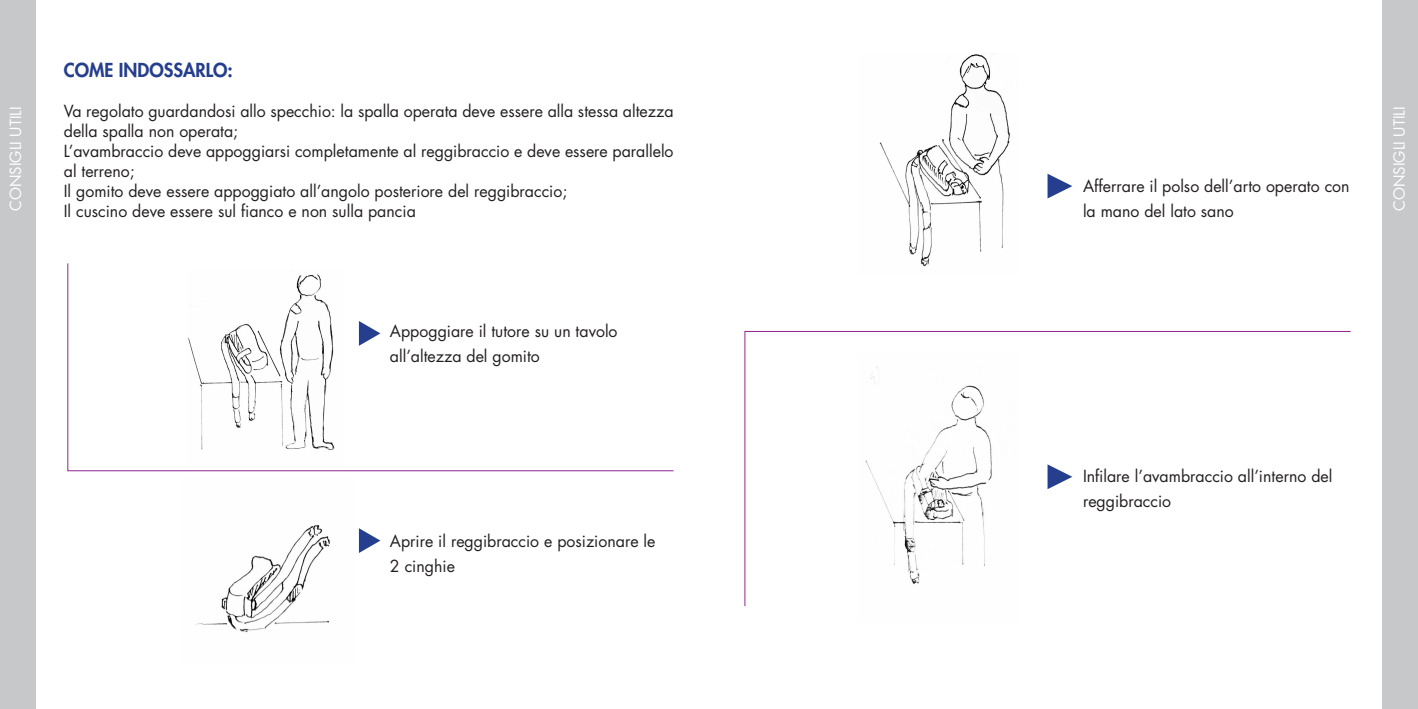
<style>
.page{position:relative;width:1418px;height:709px;background:#fff}
.page>*{position:absolute;margin:0;border:0;box-sizing:border-box;transform-origin:0 0}
.t1{font:800 18.75px "Futura Std";color:#253f8e}
.t2{font:16.25px/20px "Futura Std";color:#231f20}
.t3{font:15px "Futura Std";color:#fff}
</style>
<div class="page">
<div style="left:0;top:0;width:35px;height:709px;background:#c7c8ca"></div>
<div style="left:1382px;top:0;width:35px;height:709px;background:#c7c8ca"></div>
<svg style="left:359px;top:528px;width:21px;height:25px"></svg>
<svg style="left:1047px;top:174px;width:25px;height:24px"></svg>
<svg style="left:744px;top:331px;width:607px;height:276px"></svg>
<svg style="left:67px;top:263px;width:607px;height:208px"></svg>
<img style="left:187px;top:271px;width:157px;height:194px">
<img style="left:879px;top:54px;width:131px;height:213px">
<img style="left:195px;top:525px;width:135px;height:108px">
<img style="left:858px;top:353px;width:158px;height:254px">
<p class="t1" style="left:64px;top:58px;width:170px">COME INDOSSARLO:</p>
<p class="t2" style="left:64px;top:101px;width:611px">Va regolato guardandosi allo specchio: la spalla operata deve essere alla stessa altezza della spalla non operata;<br>L’avambraccio deve appoggiarsi completamente al reggibraccio e deve essere parallelo al terreno;<br>Il gomito deve essere appoggiato all’angolo posteriore del reggibraccio;<br>Il cuscino deve essere sul fianco e non sulla pancia</p>
<p class="t3" style="left:6px;top:211px;width:106px;rotate:-90deg">CONSIGLI UTILI</p>
<p class="t3" style="left:1389px;top:211px;width:106px;rotate:-90deg">CONSIGLI UTILI</p>
<p class="t2" style="left:1082px;top:174px;width:268px;line-height:25px">Afferrare il polso dell’arto operato con la mano del lato sano</p>
<p class="t2" style="left:390px;top:318px;width:229px;line-height:25px">Appoggiare il tutore su un tavolo all’altezza del gomito</p>
<p class="t2" style="left:390px;top:528px;width:267px;line-height:25px">Aprire il reggibraccio e posizionare le<br>2 cinghie</p>
<p class="t2" style="left:1082px;top:464px;width:251px;line-height:25px">Infilare l’avambraccio all’interno del reggibraccio</p>
</div>
